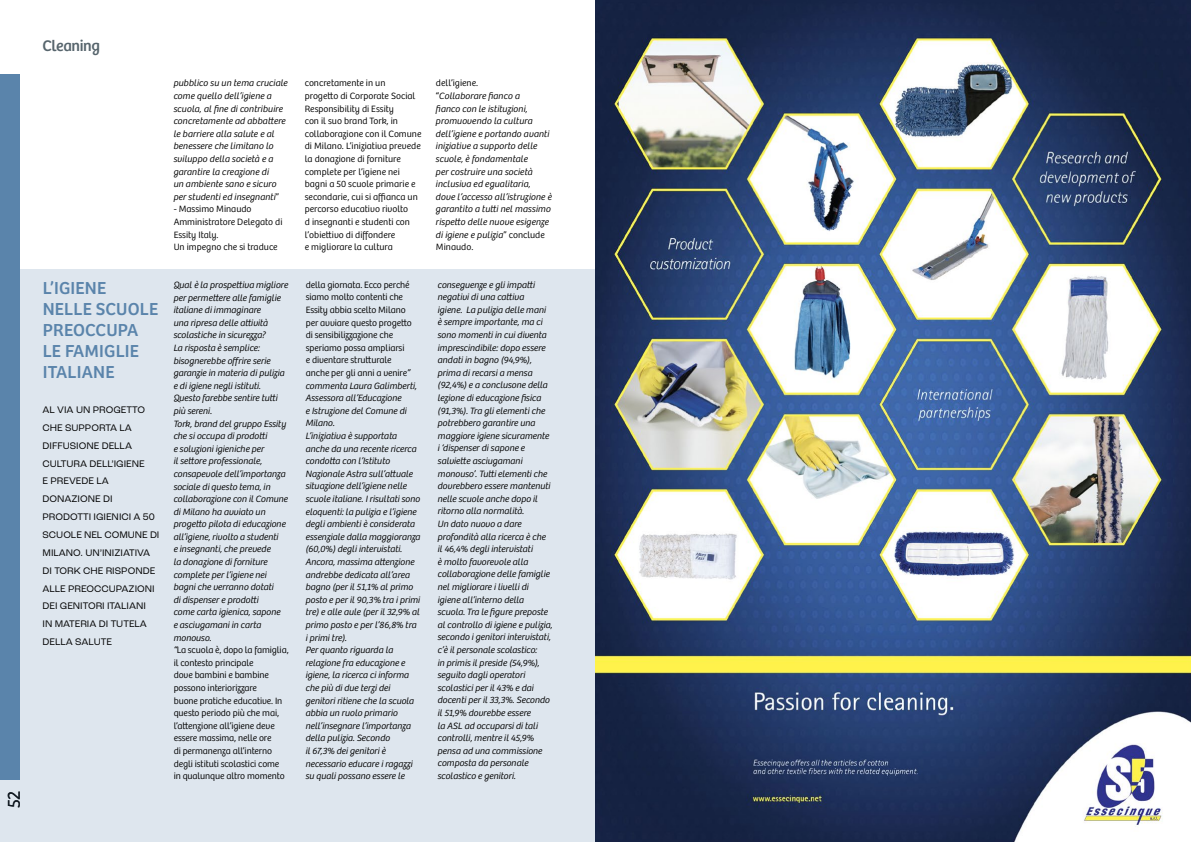
<style>
.page{position:relative;width:1191px;height:842px;background:#fff}
.page>*{position:absolute;margin:0;border:0;box-sizing:border-box;transform-origin:0 0}
.t1{font:18px/21px "Bree";letter-spacing:.01em;color:#5a84ab}
.t2{font:300 18px "Bree";color:#000}
.t3{font:16px "Bree";letter-spacing:-.025em;color:#57656d}
.t4{font:10px/17.9px "Roc Grotesk";color:#000}
.t5{font:italic 300 9.5px/12.6px "Bree";letter-spacing:-.01em;color:#000}
.t6{font:300 9.5px/12.6px "Bree";color:#000}
.s1{font-style:normal}
</style>
<div class="page">
<div style="left:0;top:269px;width:595px;height:573px;background:#dee6ee"></div>
<div style="left:0;top:74px;width:20px;height:706px;background:#5a84ab"></div>
<img style="left:595px;top:0;width:596px;height:842px">
<h1 class="t2" style="left:1px;top:808px;width:19px;rotate:-90deg">52</h1>
<h2 class="t3" style="left:43px;top:33px;width:59px">Cleaning</h2>
<h1 class="t1" style="left:43px;top:276px;width:117px">L’IGIENE<br>NELLE SCUOLE<br>PREOCCUPA<br>LE FAMIGLIE<br>ITALIANE</h1>
<p class="t4" style="left:43px;top:401px;width:118px">AL VIA UN PROGETTO<br>CHE SUPPORTA LA<br>DIFFUSIONE DELLA<br>CULTURA DELL’IGIENE<br>E PREVEDE LA<br>DONAZIONE DI<br>PRODOTTI IGIENICI A 50<br>SCUOLE NEL COMUNE DI<br>MILANO. UN’INIZIATIVA<br>DI TORK CHE RISPONDE<br>ALLE PREOCCUPAZIONI<br>DEI GENITORI ITALIANI<br>IN MATERIA DI TUTELA<br>DELLA SALUTE</p>
<p class="t5" style="left:174px;top:76px;width:116px">pubblico su un tema cruciale come quello dell’igiene a scuola, al fine di contribuire concretamente ad abbattere le barriere alla salute e al benessere che limitano lo sviluppo della società e a garantire la creazione di<br>un ambiente sano e sicuro per studenti ed insegnanti<span class="s1">”</span></p>
<p class="t6" style="left:174px;top:202px;width:110px">- Massimo Minaudo<br>Amministratore Delegato di<br>Essity Italy.<br>Un impegno che si traduce</p>
<p class="t6" style="left:305px;top:76px;width:118px">concretamente in un<br>progetto di Corporate Social<br>Responsibility di Essity<br>con il suo brand Tork, in collaborazione con il Comune di Milano. L’iniziativa prevede la donazione di forniture complete per l’igiene nei bagni a 50 scuole primarie e secondarie, cui si affianca un percorso educativo rivolto<br>d insegnanti e studenti con l’obiettivo di diffondere<br>e migliorare la cultura</p>
<p class="t5" style="left:436px;top:76px;width:118px"><span class="s1">dell’igiene.<br>“</span>Collaborare fianco a<br>fianco con le istituzioni, promuovendo la cultura dell’igiene e portando avanti iniziative a supporto delle scuole, è fondamentale<br>per costruire una società inclusiva ed egualitaria, dove l’accesso all’istruzione è garantito a tutti nel massimo rispetto delle nuove esigenze di igiene e pulizia<span class="s1">” conclude<br>Minaudo.</span></p>
<p class="t5" style="left:174px;top:278px;width:117px">Qual è la prospettiva migliore per permettere alle famiglie italiane di immaginare<br>una ripresa delle attività scolastiche in sicurezza?<br>La risposta è semplice: bisognerebbe offrire serie garanzie in materia di pulizia e di igiene negli istituti.<br>Questo farebbe sentire tutti più sereni.<br>Tork, brand del gruppo Essity che si occupa di prodotti<br>e soluzioni igieniche per<br>il settore professionale, consapevole dell’importanza sociale di questo tema, in collaborazione con il Comune di Milano ha avviato un progetto pilota di educazione all’igiene, rivolto a studenti<br>e insegnanti, che prevede<br>la donazione di forniture complete per l’igiene nei bagni che verranno dotati<br>di dispenser e prodotti<br>come carta igienica, sapone<br>e asciugamani in carta monouso.<br>“<span class="s1">La scuola è, dopo la famiglia, il contesto principale<br>dove bambini e bambine possono interiorizzare<br>buone pratiche educative. In questo periodo più che mai, l’attenzione all’igiene deve essere massima, nelle ore<br>di permanenza all’interno degli istituti scolastici come in qualunque altro momento</span></p>
<p class="t5" style="left:306px;top:278px;width:116px"><span class="s1">della giornata. Ecco perché siamo molto contenti che<br>Essity abbia scelto Milano per avviare questo progetto di sensibilizzazione che speriamo possa ampliarsi<br>e diventare strutturale<br>anche per gli anni a venire</span>” commenta Laura Galimberti,<br>Assessora all’Educazione<br>e Istruzione del Comune di<br>Milano.<br>L’iniziativa è supportata anche da una recente ricerca condotta con l’Istituto<br>Nazionale Astra sull’attuale situazione dell’igiene nelle scuole italiane. I risultati sono eloquenti: la pulizia e l’igiene degli ambienti è considerata essenziale dalla maggioranza (60,0%) degli intervistati.<br>Ancora, massima attenzione andrebbe dedicata all’area bagno (per il 51,1% al primo posto e per il 90,3% tra i primi tre) e alle aule (per il 32,9% al primo posto e per l’86,8% tra i primi tre).<br>Per quanto riguarda la relazione fra educazione e igiene, la ricerca ci informa che più di due terzi dei genitori ritiene che la scuola abbia un ruolo primario nell’insegnare l’importanza della pulizia. Secondo<br>il 67,3% dei genitori è necessario educare i ragazzi su quali possano essere le</p>
<p class="t5" style="left:438px;top:278px;width:116px">conseguenze e gli impatti negativi di una cattiva<br>igiene. La pulizia delle mani è sempre importante, ma ci sono momenti in cui diventa imprescindibile: dopo essere andati in bagno (94,9%), prima di recarsi a mensa (92,4%) e a conclusone della lezione di educazione fisica (91,3%). Tra gli elementi che potrebbero garantire una maggiore igiene sicuramente i ‘dispenser di sapone e salviette asciugamani monouso’. Tutti elementi che dovrebbero essere mantenuti nelle scuole anche dopo il ritorno alla normalità.<br>Un dato nuovo a dare profondità alla ricerca è che il 46,4% degli intervistati<br>è molto favorevole alla collaborazione delle famiglie nel migliorare i livelli di igiene all’interno della scuola. Tra le figure preposte al controllo di igiene e pulizia, secondo i genitori intervistati, c’è il personale scolastico:<br>in primis il preside (54,9%), seguito dagli operatori scolastici per il 43% e dai docenti per il 33,3%. Secondo il 51,9% dovrebbe essere<br>la ASL ad occuparsi di tali controlli, mentre il 45,9% pensa ad una commissione composta da personale scolastico e genitori.</p>
</div>
